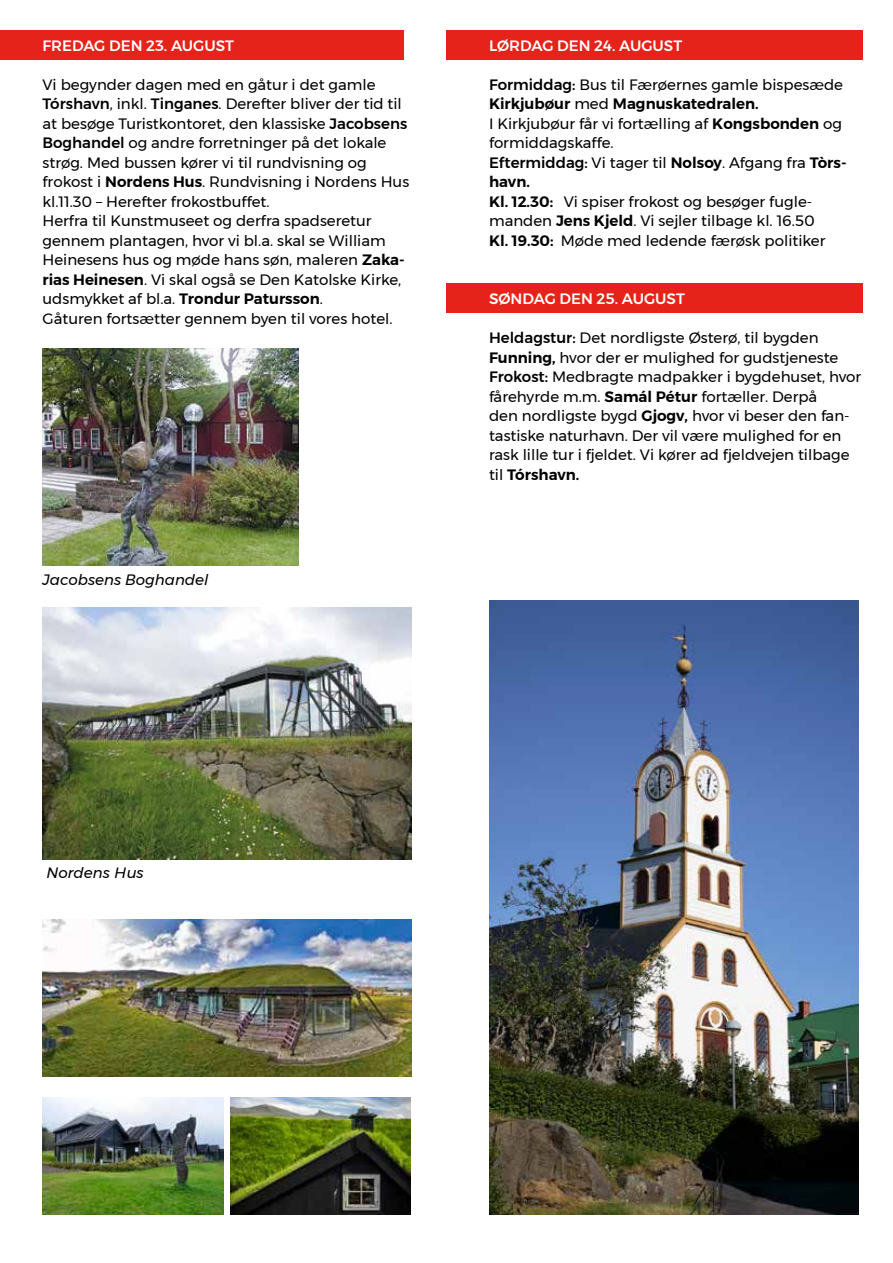
<style>
.page{position:relative;width:893px;height:1263px;background:#fff}
.page>*{position:absolute;margin:0;border:0;box-sizing:border-box;transform-origin:0 0}
.t1{font:15px/19.5px "Montserrat";color:#000}
.t2{font:500 15px "Montserrat";color:#fff}
.t3{font:italic 15px "Montserrat";color:#000}
.s1{font-weight:500}
.s2{font-weight:600}
</style>
<div class="page">
<div style="left:0;top:30px;width:404px;height:30px;background:#e5231b"></div>
<div style="left:446px;top:283px;width:417px;height:30px;background:#e5231b"></div>
<div style="left:446px;top:30px;width:417px;height:30px;background:#e5231b"></div>
<img style="left:489px;top:601px;width:369px;height:613px">
<img style="left:43px;top:919px;width:369px;height:158px">
<img style="left:43px;top:349px;width:256px;height:217px">
<img style="left:43px;top:1097px;width:180px;height:117px">
<img style="left:231px;top:1097px;width:179px;height:117px">
<img style="left:43px;top:607px;width:369px;height:252px">
<p class="t2" style="left:43px;top:34px;width:193px">FREDAG DEN 23. AUGUST</p>
<p class="t1" style="left:43px;top:74px;width:368px">Vi begynder dagen med en gåtur i det gamle <span class="s1">Tórshavn</span>, inkl. <span class="s1">Tinganes</span>. Derefter bliver der tid til at besøge Turistkontoret, den klassiske <span class="s1">Jacobsens Boghandel</span> og andre forretninger på det lokale strøg. Med bussen kører vi til rundvisning og frokost i <span class="s2">Nordens Hus</span>. Rundvisning i Nordens Hus kl.11.30 – Herefter frokostbuffet.<br>Herfra til Kunstmuseet og derfra spadseretur gennem plantagen, hvor vi bl.a. skal se William Heinesens hus og møde hans søn, maleren <span class="s2">Zaka&shy;rias Heinesen</span>. Vi skal også se Den Katolske Kirke, udsmykket af bl.a. <span class="s2">Trondur Patursson</span>.<br>Gåturen fortsætter gennem byen til vores hotel.</p>
<p class="t3" style="left:43px;top:569px;width:167px">Jacobsens Boghandel</p>
<p class="t2" style="left:489px;top:34px;width:195px">LØRDAG DEN 24. AUGUST</p>
<p class="t1" style="left:489px;top:74px;width:359px"><span class="s1">Formiddag:</span> Bus til Færøernes gamle bispesæde <span class="s2">Kirkjubøur</span> med <span class="s2">Magnuskatedralen.<br></span>I Kirkjubøur får vi fortælling af <span class="s2">Kongsbonden</span> og formiddagskaffe.<br><span class="s1">Eftermiddag:</span> Vi tager til <span class="s2">Nolsoy</span>. Afgang fra <span class="s2">Tòrs&shy;havn.<br>Kl. 12.30:</span> Vi spiser frokost og besøger fugle&shy;manden <span class="s2">Jens Kjeld</span>. Vi sejler tilbage kl. 16.50<br><span class="s2">Kl. 19.30:</span> Møde med ledende færøsk politiker</p>
<p class="t2" style="left:489px;top:287px;width:197px">SØNDAG DEN 25. AUGUST</p>
<p class="t1" style="left:489px;top:328px;width:374px"><span class="s1">Heldagstur:</span> Det nordligste Østerø, til bygden <span class="s2">Funning,</span> hvor der er mulighed for gudstjeneste <span class="s1">Frokost:</span> Medbragte madpakker i bygdehuset, hvor fårehyrde m.m. <span class="s2">Samál Pétur</span> fortæller. Derpå<br>den nordligste bygd <span class="s2">Gjogv,</span> hvor vi beser den fan&shy;tastiske naturhavn. Der vil være mulighed for en rask lille tur i fjeldet. Vi kører ad fjeldvejen tilbage til <span class="s2">Tórshavn.</span></p>
<p class="t3" style="left:46px;top:861px;width:99px">Nordens Hus</p>
</div>
